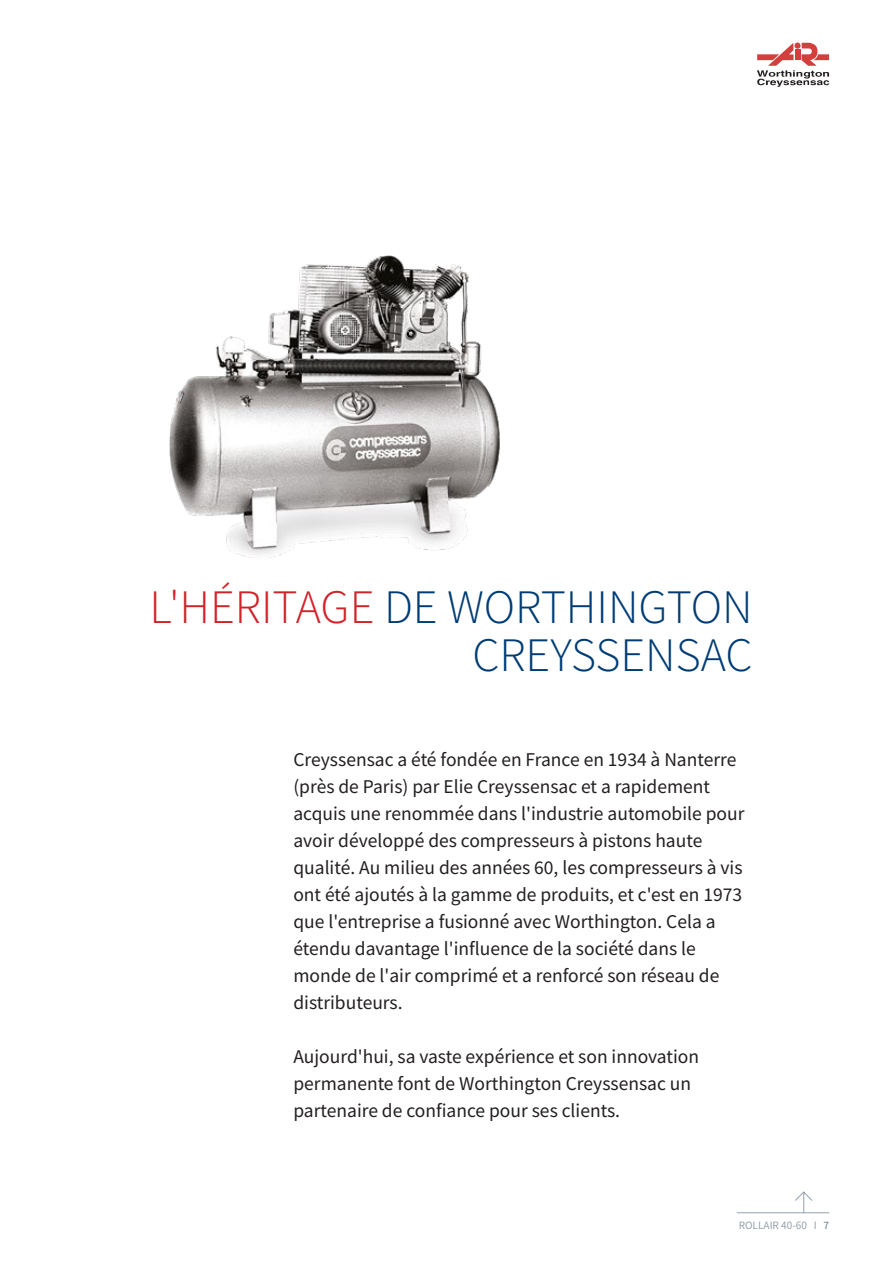
<style>
.page{position:relative;width:893px;height:1263px;background:#fff}
.page>*{position:absolute;margin:0;border:0;box-sizing:border-box;transform-origin:0 0}
.t1{font:300 48px/48px "Source Sans Pro";color:#003c74;text-align:right}
.t2{font:19.5px/27px "Source Sans Pro";color:#231f20}
.t3{font:11.25px "Source Sans Pro";color:#94a2aa}
.s1{color:#d1232a}
.s2{color:#6b7a83}
</style>
<div class="page">
<img style="left:169px;top:255px;width:331px;height:303px">
<svg style="left:795px;top:1191px;width:18px;height:21px"></svg>
<hr style="left:737px;top:1212px;width:92px;height:1px;background:#94a2aa">
<svg style="left:757px;top:43px;width:72px;height:44px"></svg>
<h1 class="t1" style="left:149px;top:583px;width:605px"><span class="s1">L'HÉRITAGE</span> DE WORTHINGTON<br>CREYSSENSAC</h1>
<p class="t2" style="left:293px;top:746px;width:453px">Creyssensac a été fondée en France en 1934 à Nanterre (près de Paris) par Elie Creyssensac et a rapidement acquis une renommée dans l'industrie automobile pour avoir développé des compresseurs à pistons haute qualité. Au milieu des années 60, les compresseurs à vis ont été ajoutés à la gamme de produits, et c'est en 1973 que l'entreprise a fusionné avec Worthington. Cela a étendu davantage l'influence de la société dans le monde de l'air comprimé et a renforcé son réseau de distributeurs.</p>
<p class="t2" style="left:293px;top:1043px;width:407px">Aujourd'hui, sa vaste expérience et son innovation permanente font de Worthington Creyssensac un partenaire de confiance pour ses clients.</p>
<p class="t3" style="left:739px;top:1218px;width:92px">ROLLAIR 40-60 I <span class="s2">7</span></p>
</div>
